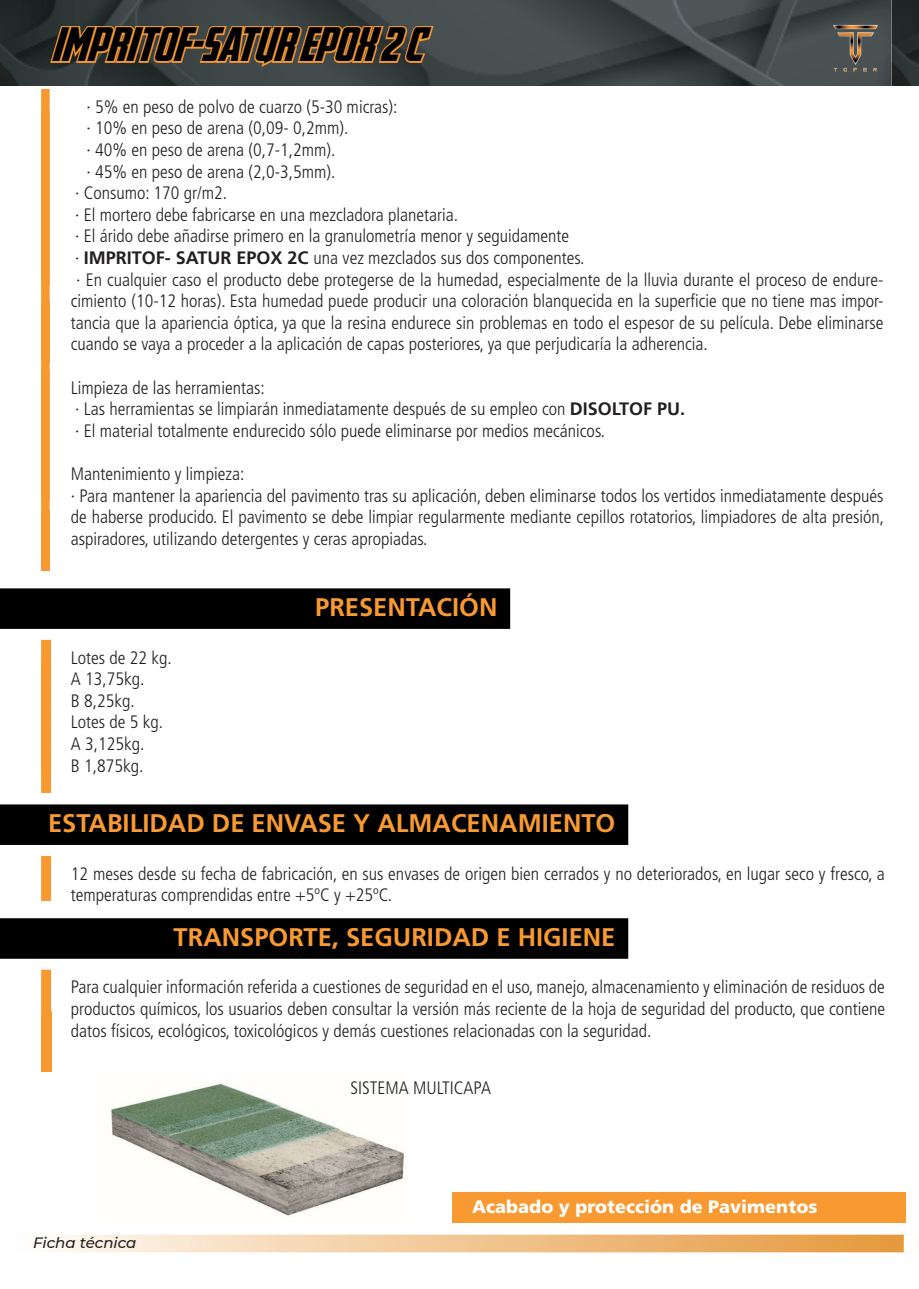
<style>
.page{position:relative;width:919px;height:1289px;background:#fff}
.page>*{position:absolute;margin:0;border:0;box-sizing:border-box;transform-origin:0 0}
.texto{font:700 46.5px "Avengeance Heroic Avenger";color:#000}
.Sub_titulos{font:700 25.5px "Frutiger";color:#f89931}
.texto_en_puntos{font:300 condensed 18px/21.6px "Frutiger";color:#231f20;text-align:justify}
.t1{font:900 18px "Frutiger";color:#fff}
.texto-2{font:italic 500 15px "Montserrat";color:#231f20}
.s1{font-weight:700;font-stretch:normal}
</style>
<div class="page">
<img style="left:0;top:0;width:891px;height:85px">
<img style="left:891px;top:0;width:27px;height:85px">
<svg style="left:48px;top:7px;width:387px;height:63px;background:#715a3b"></svg>
<img style="left:826px;top:19px;width:58px;height:58px">
<div style="left:13px;top:1235px;width:892px;height:16px;background:linear-gradient(to right,#fefbf7,#e59639)"></div>
<div style="left:12px;top:1234px;width:894px;height:18px;border:2px solid #fff"></div>
<svg style="left:903px;top:1234px;width:4px;height:18px"></svg>
<div style="left:452px;top:1192px;width:454px;height:30px;background:#f89931"></div>
<div style="left:41px;top:89px;width:9px;height:45px;background:#f79831"></div>
<div style="left:41px;top:132px;width:9px;height:45px;background:#f79831"></div>
<div style="left:41px;top:175px;width:9px;height:45px;background:#f79831"></div>
<div style="left:41px;top:219px;width:9px;height:45px;background:#f79831"></div>
<div style="left:41px;top:262px;width:9px;height:45px;background:#f79831"></div>
<div style="left:41px;top:348px;width:9px;height:45px;background:#f79831"></div>
<div style="left:41px;top:391px;width:9px;height:45px;background:#f79831"></div>
<div style="left:41px;top:435px;width:9px;height:45px;background:#f79831"></div>
<div style="left:41px;top:478px;width:9px;height:45px;background:#f79831"></div>
<div style="left:41px;top:302px;width:8px;height:61px;background:#f79831"></div>
<div style="left:41px;top:510px;width:8px;height:60px;background:#f79831"></div>
<div style="left:41px;top:1011px;width:10px;height:60px;background:#f79831"></div>
<div style="left:0;top:588px;width:510px;height:41px;background:#000"></div>
<div style="left:0;top:804px;width:628px;height:41px;background:#000"></div>
<div style="left:0;top:918px;width:628px;height:40px;background:#000"></div>
<div style="left:41px;top:640px;width:10px;height:45px;background:#f79831"></div>
<div style="left:41px;top:683px;width:10px;height:45px;background:#f79831"></div>
<div style="left:41px;top:726px;width:10px;height:45px;background:#f79831"></div>
<div style="left:41px;top:748px;width:10px;height:45px;background:#f79831"></div>
<div style="left:41px;top:856px;width:10px;height:45px;background:#f79831"></div>
<div style="left:41px;top:969px;width:10px;height:45px;background:#f79831"></div>
<img style="left:110px;top:1083px;width:295px;height:133px">
<p class="texto" style="left:51px;top:13px;width:373px">IMPRITOF-SATUR EPOX 2 C</p>
<p class="texto_en_puntos" style="left:87px;top:96px;width:312px">· 5% en peso de polvo de cuarzo (5-30 micras):</p>
<p class="texto_en_puntos" style="left:87px;top:117px;width:263px">· 10% en peso de arena (0,09- 0,2mm).</p>
<p class="texto_en_puntos" style="left:87px;top:139px;width:250px">· 40% en peso de arena (0,7-1,2mm).</p>
<p class="texto_en_puntos" style="left:87px;top:161px;width:250px">· 45% en peso de arena (2,0-3,5mm).</p>
<p class="texto_en_puntos" style="left:75px;top:182px;width:153px">· Consumo: 170 gr/m2.</p>
<p class="texto_en_puntos" style="left:75px;top:204px;width:384px">· El mortero debe fabricarse en una mezcladora planetaria.</p>
<p class="texto_en_puntos" style="left:75px;top:225px;width:495px">· El árido debe añadirse primero en la granulometría menor y seguidamente</p>
<p class="texto_en_puntos" style="left:75px;top:247px;width:510px">· <span class="s1">IMPRITOF- SATUR EPOX 2C</span> una vez mezclados sus dos componentes.</p>
<p class="texto_en_puntos" style="left:71px;top:269px;width:814px">· En cualquier caso el producto debe protegerse de la humedad, especialmente de la lluvia durante el proceso de endure&shy;cimiento (10-12 horas). Esta humedad puede producir una coloración blanquecida en la superficie que no tiene mas impor&shy;tancia que la apariencia óptica, ya que la resina endurece sin problemas en todo el espesor de su película. Debe eliminarse cuando se vaya a proceder a la aplicación de capas posteriores, ya que perjudicaría la adherencia.</p>
<p class="texto_en_puntos" style="left:71px;top:377px;width:195px">Limpieza de las herramientas:</p>
<p class="texto_en_puntos" style="left:75px;top:398px;width:611px">· Las herramientas se limpiarán inmediatamente después de su empleo con <span class="s1">DISOLTOF PU.</span></p>
<p class="texto_en_puntos" style="left:75px;top:420px;width:531px">· El material totalmente endurecido sólo puede eliminarse por medios mecánicos.</p>
<p class="texto_en_puntos" style="left:71px;top:463px;width:175px">Mantenimiento y limpieza:</p>
<p class="texto_en_puntos" style="left:71px;top:485px;width:814px">· Para mantener la apariencia del pavimento tras su aplicación, deben eliminarse todos los vertidos inmediatamente después de haberse producido. El pavimento se debe limpiar regularmente mediante cepillos rotatorios, limpiadores de alta presión, aspiradores, utilizando detergentes y ceras apropiadas.</p>
<p class="texto_en_puntos" style="left:71px;top:647px;width:102px">Lotes de 22 kg.</p>
<p class="texto_en_puntos" style="left:71px;top:668px;width:75px">A 13,75kg.</p>
<p class="texto_en_puntos" style="left:71px;top:690px;width:65px">B 8,25kg.</p>
<p class="texto_en_puntos" style="left:71px;top:711px;width:94px">Lotes de 5 kg.</p>
<p class="texto_en_puntos" style="left:71px;top:733px;width:75px">A 3,125kg.</p>
<p class="texto_en_puntos" style="left:71px;top:755px;width:74px">B 1,875kg.</p>
<p class="Sub_titulos" style="left:315px;top:592px;width:184px">PRESENTACIÓN</p>
<p class="Sub_titulos" style="left:48px;top:808px;width:569px">ESTABILIDAD DE ENVASE Y ALMACENAMIENTO</p>
<p class="texto_en_puntos" style="left:71px;top:862px;width:815px">12 meses desde su fecha de fabricación, en sus envases de origen bien cerrados y no deteriorados, en lugar seco y fresco, a temperaturas comprendidas entre +5ºC y +25ºC.</p>
<p class="Sub_titulos" style="left:173px;top:922px;width:443px">TRANSPORTE, SEGURIDAD E HIGIENE</p>
<p class="texto_en_puntos" style="left:71px;top:976px;width:815px">Para cualquier información referida a cuestiones de seguridad en el uso, manejo, almacenamiento y eliminación de residuos de productos químicos, los usuarios deben consultar la versión más reciente de la hoja de seguridad del producto, que contiene datos físicos, ecológicos, toxicológicos y demás cuestiones relacionadas con la seguridad.</p>
<p class="texto_en_puntos" style="left:350px;top:1077px;width:142px">SISTEMA MULTICAPA</p>
<p class="texto-2" style="left:33px;top:1231px;width:105px">Ficha técnica</p>
<p class="t1" style="left:472px;top:1195px;width:346px">Acabado y protección de Pavimentos</p>
</div>
